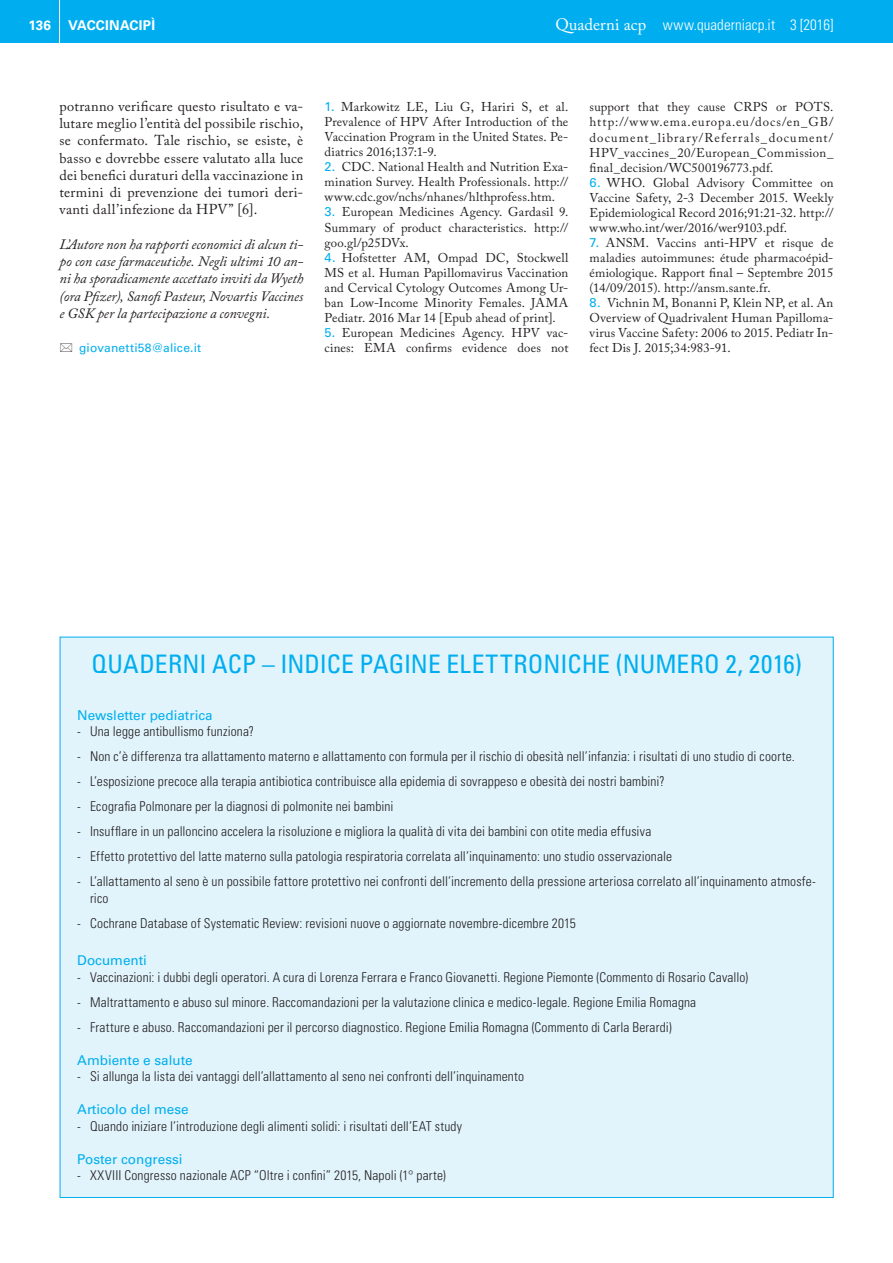
<style>
.page{position:relative;width:893px;height:1263px;background:#fff}
.page>*{position:absolute;margin:0;border:0;box-sizing:border-box;transform-origin:0 0}
.Inserti_T_01{font:condensed 25.5px "Univers LT Std";letter-spacing:.005em;color:#00aeef}
.t1{font:300 condensed 15px "Univers LT Std";letter-spacing:.005em;color:#fff}
.TXT{font:14.25px/17.2px "Adobe Caslon Pro";letter-spacing:.02em;color:#231f20;text-align:justify}
.TXT-2{font:italic 14.25px/17.2px "Adobe Caslon Pro";letter-spacing:-.005em;color:#231f20;text-align:justify}
.t2{font:300 condensed 13.5px/16.5px "Univers LT Std";letter-spacing:.01em;color:#231f20}
.TAB_T_02blu_BOX_t_01{font:13.5px "Univers LT Std";color:#00aeef}
.t3{font:700 13.5px "Univers LT Std";color:#fff}
.t4{font:12.75px/15px "Adobe Caslon Pro";letter-spacing:.015em;color:#231f20;text-align:justify}
.mail{font:12px "Univers LT Std";letter-spacing:.015em;color:#00aeef}
.s1{font-family:"Adobe Caslon Pro";font-weight:400;font-stretch:normal;font-size:16.5px}
.s2{font-style:inherit}
.s3{font-family:"Univers LT Std";color:#00aeef}
</style>
<div class="page">
<div style="left:0;top:0;width:893px;height:43px;background:#00aeef"></div>
<hr style="left:59px;top:0;width:1px;height:48px;background:#fff">
<div style="left:60px;top:637px;width:773px;height:560px;background:#e1f4fc"></div>
<p class="t3" style="left:29px;top:17px;width:24px">136</p>
<p class="t3" style="left:68px;top:17px;width:10px">VACCINACIP</p>
<p class="t3" style="left:151px;top:17px;width:5px">Ì</p>
<p class="t1" style="left:555px;top:15px;width:280px"><span class="s1">Quaderni acp</span> www.quaderniacp.it <span class="s2">3 [2016]</span></p>
<p class="TXT" style="left:60px;top:97px;width:245px">potranno verificare questo risultato e va&shy;lutare meglio l’entità del possibile rischio, se confermato. Tale rischio, se esiste, è basso e dovrebbe essere valutato alla luce dei benefici duraturi della vaccinazione in termini di prevenzione dei tumori deri&shy;vanti dall’infezione da HPV” [6].</p>
<p class="TXT-2" style="left:60px;top:235px;width:245px">L’Autore non ha rapporti economici di alcun ti&shy;po con case farmaceutiche. Negli ultimi 10 an&shy;ni ha sporadicamente accettato inviti da Wyeth (ora Pfizer), SanofiPasteur, Novartis Vaccines e GSK per la partecipazione a convegni.</p>
<p class="mail" style="left:79px;top:341px;width:124px">giovanetti58@alice.it</p>
<p class="t4" style="left:325px;top:99px;width:245px"><span class="s3">1.</span> Markowitz LE, Liu G, Hariri S, et al.<br>Prevalence of HPV After Introduction of the Vaccination Program in the United States. Pe&shy;diatrics 2016;137:1-9.</p>
<p class="t4" style="left:325px;top:159px;width:245px"><span class="s3">2.</span> CDC. National Health and Nutrition Exa&shy;mination Survey. Health Professionals. http:// www.cdc.gov/nchs/nhanes/hlthprofess.htm.</p>
<p class="t4" style="left:325px;top:204px;width:245px"><span class="s3">3.</span> European Medicines Agency. Gardasil 9.<br>Summary of product characteristics. http:// goo.gl/p25DVx.</p>
<p class="t4" style="left:325px;top:250px;width:245px"><span class="s3">4.</span> Hofstetter AM, Ompad DC, Stockwell MS et al. Human Papillomavirus Vaccination and Cervical Cytology Outcomes Among Ur&shy;ban Low-Income Minority Females. JAMA Pediatr. 2016 Mar 14 [Epub ahead of print].</p>
<p class="t4" style="left:325px;top:325px;width:245px"><span class="s3">5.</span> European Medicines Agency. HPV vac&shy;cines: EMA confirms evidence does not</p>
<p class="t4" style="left:590px;top:100px;width:245px">support that they cause CRPS or POTS. http://www.ema.europa.eu/docs/en_GB/ document_library/Referrals_document/ HPV_vaccines_20/European_Commission_ final_decision/WC500196773.pdf.</p>
<p class="t4" style="left:590px;top:175px;width:245px"><span class="s3">6.</span> WHO. Global Advisory Committee on Vaccine Safety, 2-3 December 2015. Weekly Epidemiological Record 2016;91:21-32. http:// www.who.int/wer/2016/wer9103.pdf.</p>
<p class="t4" style="left:590px;top:235px;width:245px"><span class="s3">7.</span> ANSM. Vaccins anti-HPV et risque de maladies autoimmunes: étude pharmacoépid&shy;émiologique. Rapport final – Septembre 2015 (14/09/2015). http://ansm.sante.fr.</p>
<p class="t4" style="left:590px;top:295px;width:245px"><span class="s3">8.</span> Vichnin M, Bonanni P, Klein NP, et al. An Overview of Quadrivalent Human Papilloma&shy;virus Vaccine Safety: 2006 to 2015. Pediatr In&shy;fect Dis J. 2015;34:983-91.</p>
<p class="Inserti_T_01" style="left:91px;top:647px;width:712px">QUADERNI ACP – INDICE PAGINE ELETTRONICHE (NUMERO 2, 2016)</p>
<p class="TAB_T_02blu_BOX_t_01" style="left:77px;top:707px;width:137px">Newsletter pediatrica</p>
<p class="t2" style="left:77px;top:723px;width:178px">- Una legge antibullismo funziona?</p>
<p class="t2" style="left:77px;top:748px;width:719px">- Non c’è differenza tra allattamento materno e allattamento con formula per il rischio di obesità nell’infanzia: i risultati di uno studio di coorte.</p>
<p class="t2" style="left:77px;top:773px;width:589px">- L’esposizione precoce alla terapia antibiotica contribuisce alla epidemia di sovrappeso e obesità dei nostri bambini?</p>
<p class="t2" style="left:77px;top:798px;width:318px">- Ecografia Polmonare per la diagnosi di polmonite nei bambini</p>
<p class="t2" style="left:77px;top:823px;width:575px">- Insufflare in un palloncino accelera la risoluzione e migliora la qualità di vita dei bambini con otite media effusiva</p>
<p class="t2" style="left:77px;top:848px;width:596px">- Effetto protettivo del latte materno sulla patologia respiratoria correlata all’inquinamento: uno studio osservazionale</p>
<p class="t2" style="left:90px;top:873px;width:727px;text-indent:-13px">- L’allattamento al seno è un possibile fattore protettivo nei confronti dell’incremento della pressione arteriosa correlato all’inquinamento atmosfe&shy;rico</p>
<p class="t2" style="left:77px;top:915px;width:500px">- Cochrane Database of Systematic Review: revisioni nuove o aggiornate novembre-dicembre 2015</p>
<p class="TAB_T_02blu_BOX_t_01" style="left:77px;top:952px;width:71px">Documenti</p>
<p class="t2" style="left:77px;top:969px;width:672px">- Vaccinazioni: i dubbi degli operatori. A cura di Lorenza Ferrara e Franco Giovanetti. Regione Piemonte (Commento di Rosario Cavallo)</p>
<p class="t2" style="left:77px;top:994px;width:620px">- Maltrattamento e abuso sul minore. Raccomandazioni per la valutazione clinica e medico-legale. Regione Emilia Romagna</p>
<p class="t2" style="left:77px;top:1019px;width:596px">- Fratture e abuso. Raccomandazioni per il percorso diagnostico. Regione Emilia Romagna (Commento di Carla Berardi)</p>
<p class="TAB_T_02blu_BOX_t_01" style="left:77px;top:1052px;width:117px">Ambiente e salute</p>
<p class="t2" style="left:77px;top:1068px;width:448px">- Si allunga la lista dei vantaggi dell’allattamento al seno nei confronti dell’inquinamento</p>
<p class="TAB_T_02blu_BOX_t_01" style="left:77px;top:1101px;width:113px">Articolo del mese</p>
<p class="t2" style="left:77px;top:1118px;width:386px">- Quando iniziare l’introduzione degli alimenti solidi: i risultati dell’EAT study</p>
<p class="TAB_T_02blu_BOX_t_01" style="left:77px;top:1151px;width:107px">Poster congressi</p>
<p class="t2" style="left:77px;top:1167px;width:370px">- XXVIII Congresso nazionale ACP “Oltre i confini” 2015, Napoli (1° parte)</p>
</div>
